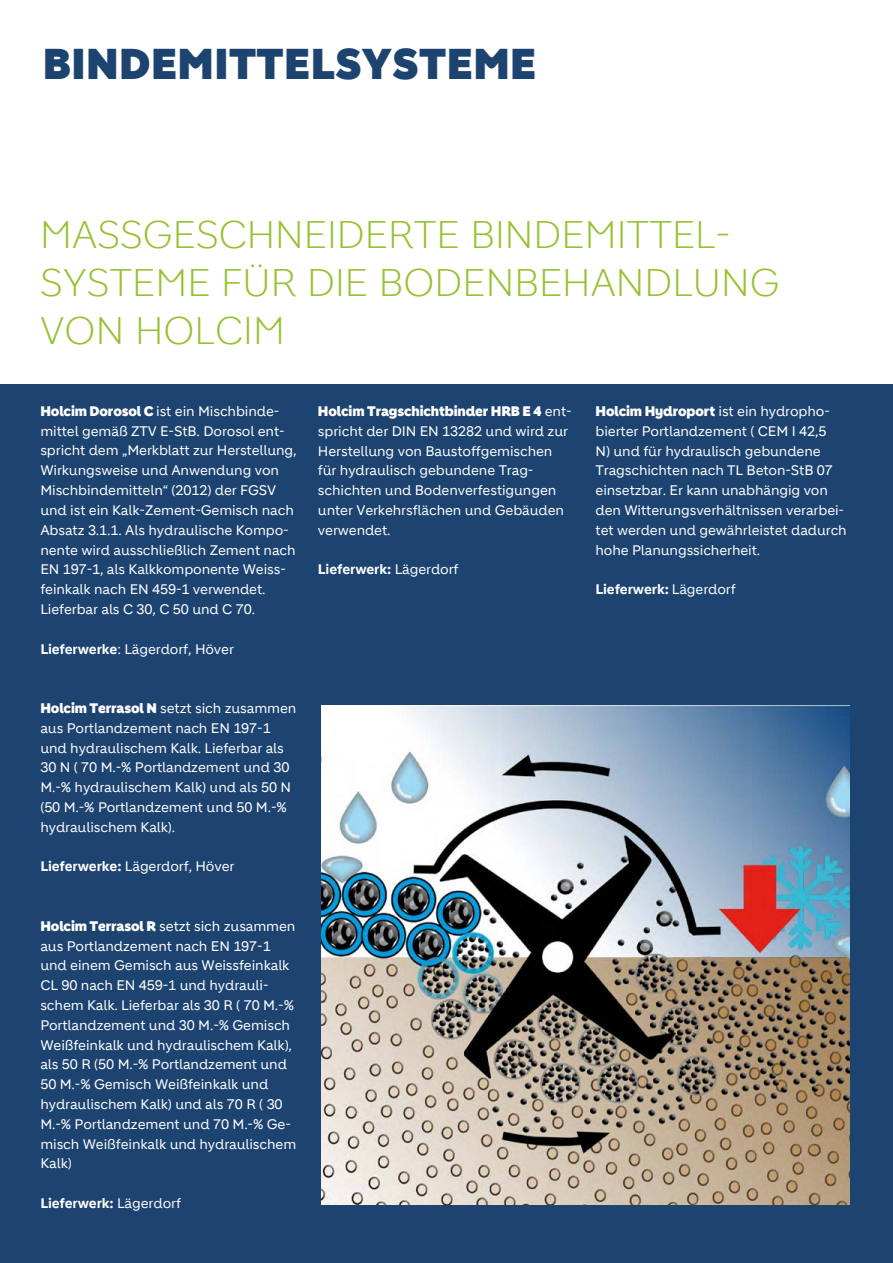
<style>
.page{position:relative;width:893px;height:1263px;background:#fff}
.page>*{position:absolute;margin:0;border:0;box-sizing:border-box;transform-origin:0 0}
.t1{font:900 42px "Holcim Headline";letter-spacing:.01em;color:#1d4370}
.t2{font:300 37.5px/48px "Holcim Headline";letter-spacing:.02em;color:#95c230}
.t3{font:13.5px/19.8px "Holcim";letter-spacing:-.01em;color:#fff}
.t4{font:900 13.5px "Holcim Headline";letter-spacing:-.01em;color:#fff}
.t5{font:700 13.5px "Holcim";letter-spacing:-.01em;color:#fff}
.s1{font-family:"Holcim Headline";font-weight:900}
.s2{font-weight:700}
.s3{font-weight:400}
.s4{font-family:"Holcim";font-weight:400}
</style>
<div class="page">
<div style="left:0;top:384px;width:893px;height:879px;background:#1d4370"></div>
<img style="left:322px;top:706px;width:527px;height:498px">
<h1 class="t1" style="left:43px;top:39px;width:495px">BINDEMITTELSYSTEME</h1>
<h2 class="t2" style="left:41px;top:211px;width:740px">MASSGESCHNEIDERTE BINDEMITTEL-<br>SYSTEME FÜR DIE BODENBEHANDLUNG<br>VON HOLCIM</h2>
<p class="t3" style="left:40px;top:401px;width:258px"><span class="s1">Holcim Dorosol C</span> ist ein Mischbinde&shy;mittel gemäß ZTV E-StB. Dorosol ent&shy;spricht dem „Merkblatt zur Herstellung, Wirkungsweise und Anwendung von Mischbindemitteln“ (2012) der FGSV und ist ein Kalk-Zement-Gemisch nach Absatz 3.1.1. Als hydraulische Kompo&shy;nente wird ausschließlich Zement nach EN 197-1, als Kalkkomponente Weiss&shy;feinkalk nach EN 459-1 verwendet.<br>Lieferbar als C 30, C 50 und C 70.</p>
<p class="t3" style="left:40px;top:639px;width:195px"><span class="s2">Lieferwerke</span>: Lägerdorf, Höver</p>
<p class="t3" style="left:40px;top:698px;width:258px"><span class="s1">Holcim Terrasol N</span> setzt sich zusammen aus Portlandzement nach EN 197-1 und hydraulischem Kalk. Lieferbar als 30 N ( 70 M.-% Portlandzement und 30<br>M.-% hydraulischem Kalk) und als 50 N (50 M.-% Portlandzement und 50 M.-% hydraulischem Kalk).</p>
<p class="t3" style="left:40px;top:857px;width:196px"><span class="s2">Lieferwerke:</span> Lägerdorf, Höver</p>
<p class="t3" style="left:40px;top:916px;width:257px"><span class="s1">Holcim Terrasol R</span> setzt sich zusammen aus Portlandzement nach EN 197-1 und einem Gemisch aus Weissfeinkalk CL 90 nach EN 459-1 und hydrauli&shy;schem Kalk. Lieferbar als 30 R ( 70 M.-% Portlandzement und 30 M.-% Gemisch Weißfeinkalk und hydraulischem Kalk), als 50 R (50 M.-% Portlandzement und 50 M.-% Gemisch Weißfeinkalk und hydraulischem Kalk) und als 70 R ( 30<br>M.-% Portlandzement und 70 M.-% Ge&shy;misch Weißfeinkalk und hydraulischem Kalk)</p>
<p class="t5" style="left:40px;top:1195px;width:142px">Lieferwerk: <span class="s3">Lägerdorf</span></p>
<p class="t4" style="left:318px;top:403px;width:255px">Holcim Tragschichtbinder HRB E 4 <span class="s4">ent-</span></p>
<p class="t3" style="left:318px;top:421px;width:252px">spricht der DIN EN 13282 und wird zur<br>Herstellung von Baustoffgemischen für hydraulisch gebundene Trag&shy;schichten und Bodenverfestigungen unter Verkehrsflächen und Gebäuden verwendet.</p>
<p class="t5" style="left:318px;top:562px;width:142px">Lieferwerk: <span class="s3">Lägerdorf</span></p>
<p class="t4" style="left:596px;top:403px;width:236px">Holcim Hydroport <span class="s4">ist ein hydropho-</span></p>
<p class="t3" style="left:596px;top:421px;width:253px">bierter Portlandzement ( CEM I 42,5<br>N) und für hydraulisch gebundene Tragschichten nach TL Beton-StB 07 einsetzbar. Er kann unabhängig von den Witterungsverhältnissen verarbei&shy;tet werden und gewährleistet dadurch hohe Planungssicherheit.</p>
<p class="t5" style="left:596px;top:581px;width:142px">Lieferwerk: <span class="s3">Lägerdorf</span></p>
</div>
